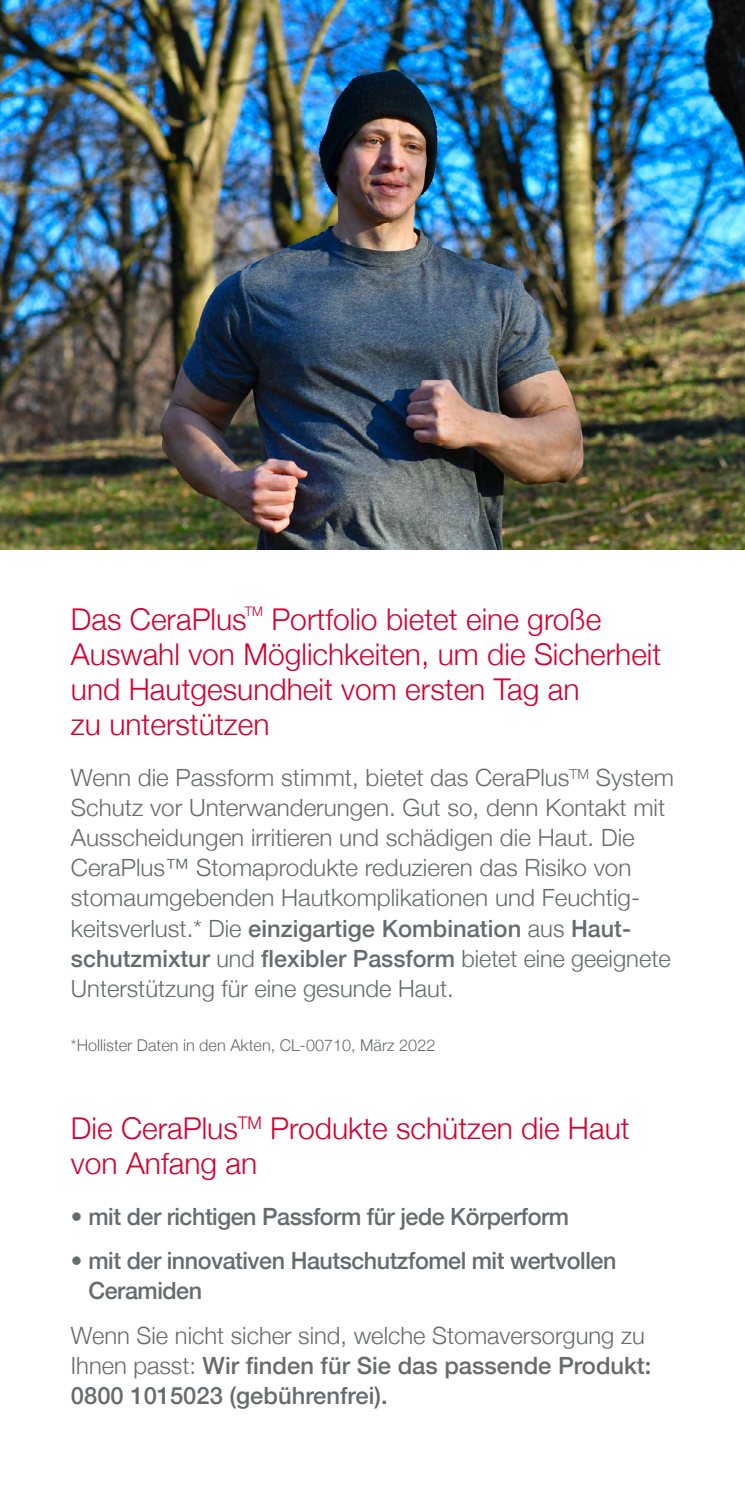
<style>
.page{position:relative;width:745px;height:1489px;background:#fff}
.page>*{position:absolute;margin:0;border:0;box-sizing:border-box;transform-origin:0 0}
.Überschrift_Fließtex{font:300 30px/35px "Helvetica Neue";color:#d6012f}
.Überschrift_Fließtex-2{font:300 23.75px/30px "Helvetica Neue";color:#666c6e}
.Überschrift_Fließtex-3{font:500 23.75px/30px "Helvetica Neue";color:#666c6e}
.Überschrift_Fließtex-4{font:500 23.75px/30px "Helvetica Neue";letter-spacing:-.02em;color:#666c6e}
.Überschrift_Fließtex-5{font:300 16.25px "Helvetica Neue";color:#666c6e}
.Überschrift_Fließtex-6{font:300 13px "Helvetica Neue";color:#d6012f}
.s1{font-weight:500}
.s2{font-weight:300}
</style>
<div class="page">
<img style="left:0;top:0;width:744px;height:549px">
<p class="Überschrift_Fließtex" style="left:71px;top:599px;width:177px">Das CeraPlus</p>
<p class="Überschrift_Fließtex-6" style="left:245px;top:601px;width:20px">TM</p>
<p class="Überschrift_Fließtex" style="left:71px;top:599px;width:591px;text-indent:200px">Portfolio bietet eine große<br>Auswahl von Möglichkeiten, um die Sicherheit und Hautgesundheit vom ersten Tag an<br>zu unterstützen</p>
<p class="Überschrift_Fließtex-2" style="left:71px;top:761px;width:604px">Wenn die Passform stimmt, bietet das CeraPlus<sup>TM</sup> System Schutz vor Unterwanderungen. Gut so, denn Kontakt mit Ausscheidungen irritieren und schädigen die Haut. Die CeraPlus™ Stomaprodukte reduzieren das Risiko von stomaumgebenden Hautkomplikationen und Feuchtig&shy;keitsverlust.* Die <span class="s1">einzigartige Kombination</span> aus <span class="s1">Haut&shy;schutzmixtur</span> und <span class="s1">flexibler Passform</span> bietet eine geeignete Unterstützung für eine gesunde Haut.</p>
<p class="Überschrift_Fließtex-5" style="left:71px;top:1031px;width:366px">*Hollister Daten in den Akten, CL-00710, März 2022</p>
<p class="Überschrift_Fließtex" style="left:71px;top:1108px;width:560px">Die CeraPlus<sup>TM</sup> Produkte schützen die Haut von Anfang an</p>
<p class="Überschrift_Fließtex-4" style="left:71px;top:1199px;width:499px">• mit der richtigen Passform für jede Körperform</p>
<p class="Überschrift_Fließtex-4" style="left:88px;top:1243px;width:529px;text-indent:-18px">• mit der innovativen Hautschutzfomel mit wertvollen<br>Ceramiden</p>
<p class="Überschrift_Fließtex-3" style="left:71px;top:1318px;width:581px"><span class="s2">Wenn Sie nicht sicher sind, welche Stomaversorgung zu<br>Ihnen passt:</span> Wir finden für Sie das passende Produkt:<br>0800 1015023 (gebührenfrei).</p>
</div>
